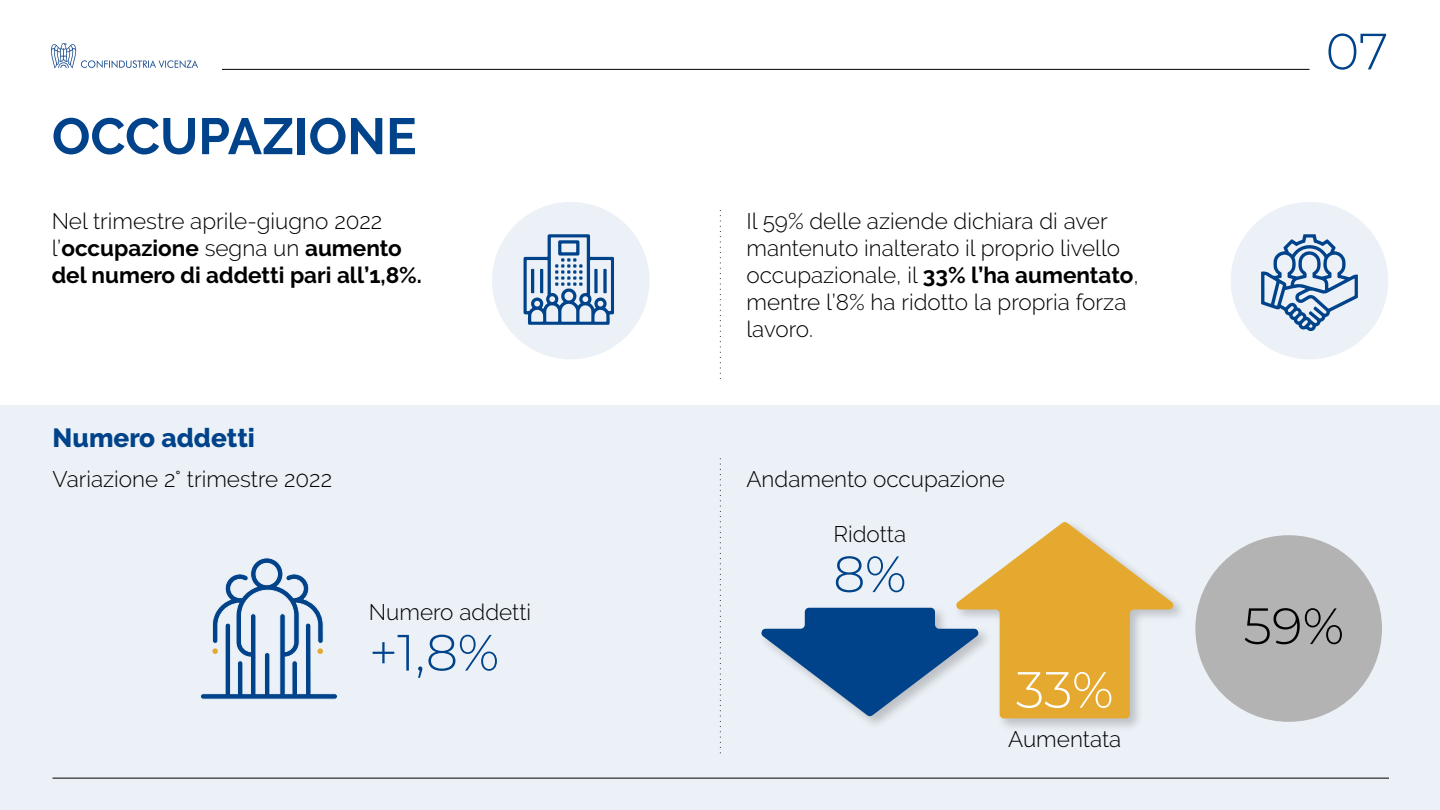
<style>
.page{position:relative;width:1440px;height:810px;background:#fff}
.page>*{position:absolute;margin:0;border:0;box-sizing:border-box;transform-origin:0 0}
.t1{font:700 51px "Raleway";color:#00438a}
.t2{font:300 51px "Montserrat";color:#00438a}
.t3{font:300 51px "Montserrat";color:#fff}
.t4{font:300 51px "Montserrat";color:#000}
.t5{font:800 26.25px "Raleway";color:#00438a}
.t6{font:300 22.5px/27px "Raleway";color:#000}
.t7{font:700 22.5px/27px "Raleway";color:#000}
.s1{font-weight:300}
.s2{font-weight:700}
</style>
<div class="page">
<div style="left:0;top:405px;width:1440px;height:405px;background:#ecf1f7"></div>
<svg style="left:761px;top:522px;width:414px;height:196px"></svg>
<svg style="left:720px;top:458px;width:1px;height:296px"></svg>
<svg style="left:720px;top:210px;width:1px;height:169px"></svg>
<hr style="left:222px;top:69px;width:1088px;height:1px;background:#000">
<hr style="left:52px;top:778px;width:1337px;height:1px;background:#000">
<img style="left:52px;top:44px;width:146px;height:25px">
<div style="left:492px;top:202px;width:158px;height:157px;background:#ecf1f7;border-radius:50%"></div>
<div style="left:1231px;top:202px;width:157px;height:157px;background:#ecf1f7;border-radius:50%"></div>
<svg style="left:200px;top:68px;width:138px;height:711px"></svg>
<svg style="left:524px;top:234px;width:90px;height:91px"></svg>
<svg style="left:1261px;top:234px;width:97px;height:97px"></svg>
<div style="left:1195px;top:535px;width:187px;height:187px;background:#b3b3b3;border-radius:50%"></div>
<h1 class="t1" style="left:52px;top:107px;width:366px">OCCUPAZIONE</h1>
<p class="t7" style="left:52px;top:208px;width:372px"><span class="s1">Nel trimestre aprile-giugno 2022 l’</span>occupazione <span class="s1">segna un</span> aumento del numero di addetti pari all’1,8%.</p>
<p class="t6" style="left:746px;top:207px;width:394px">Il 59% delle aziende dichiara di aver mantenuto inalterato il proprio livello occupazionale, il <span class="s2">33% l’ha aumentato</span>, mentre l’8% ha ridotto la propria forza lavoro.</p>
<p class="t5" style="left:53px;top:423px;width:204px">Numero addetti</p>
<p class="t6" style="left:53px;top:466px;width:281px">Variazione 2° trimestre 2022</p>
<p class="t6" style="left:746px;top:466px;width:260px">Andamento occupazione</p>
<p class="t6" style="left:834px;top:520px;width:74px">Ridotta</p>
<p class="t6" style="left:369px;top:599px;width:164px">Numero addetti</p>
<h1 class="t2" style="left:369px;top:618px;width:132px">+1,8%</h1>
<h1 class="t2" style="left:833px;top:539px;width:75px">8%</h1>
<h1 class="t3" style="left:1016px;top:655px;width:99px">33%</h1>
<p class="t6" style="left:1008px;top:725px;width:115px">Aumentata</p>
<h1 class="t2" style="left:1326px;top:17px;width:64px">07</h1>
<h1 class="t4" style="left:1243px;top:591px;width:102px">59%</h1>
</div>
